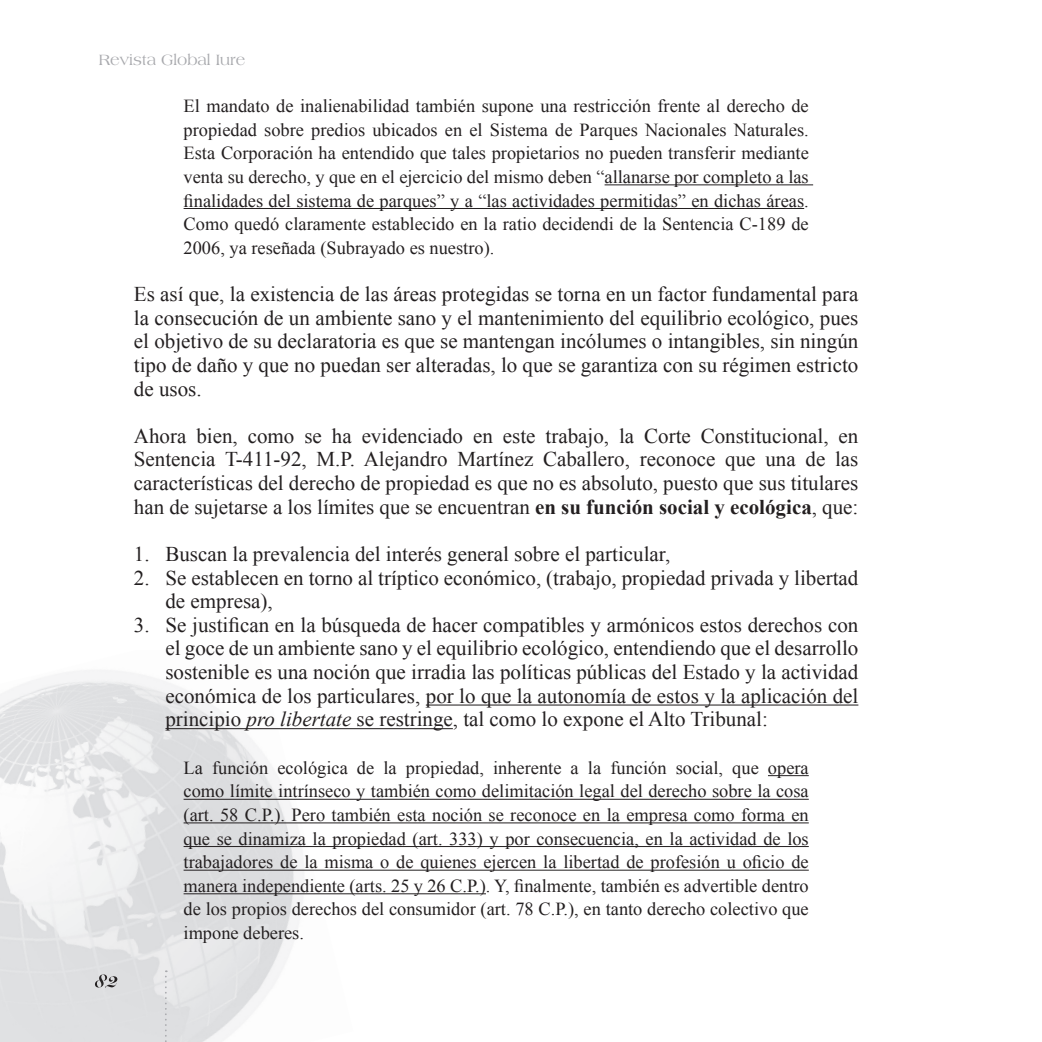
<style>
.page{position:relative;width:1042px;height:1042px;background:#fff}
.page>*{position:absolute;margin:0;border:0;box-sizing:border-box;transform-origin:0 0}
.t1{font:21px/23.6px "Times New Roman";color:#231f20;text-align:justify}
.t2{font:18.38px/23.6px "Times New Roman";color:#231f20;text-align:justify}
.t3{font:15.75px "Americana BT";color:#a8a9ad}
.s1{font-weight:700}
.s2{font-style:italic}
</style>
<div class="page">
<img style="left:0;top:670px;width:339px;height:302px">
<img style="left:0;top:804px;width:59px;height:238px">
<img style="left:59px;top:972px;width:222px;height:70px">
<img style="left:95px;top:974px;width:22px;height:13px">
<svg style="left:165px;top:970px;width:2px;height:72px"></svg>
<hr style="left:604px;top:184px;width:209px;height:1px;background:#231f20">
<hr style="left:184px;top:208px;width:620px;height:1px;background:#231f20">
<hr style="left:426px;top:704px;width:432px;height:1px;background:#231f20">
<hr style="left:165px;top:728px;width:288px;height:1px;background:#231f20">
<hr style="left:768px;top:775px;width:41px;height:1px;background:#231f20">
<hr style="left:184px;top:799px;width:625px;height:1px;background:#231f20">
<hr style="left:184px;top:822px;width:625px;height:1px;background:#231f20">
<hr style="left:184px;top:846px;width:625px;height:1px;background:#231f20">
<hr style="left:184px;top:870px;width:625px;height:1px;background:#231f20">
<hr style="left:184px;top:893px;width:302px;height:1px;background:#231f20">
<p class="t3" style="left:99px;top:50px;width:148px">Revista Global Iure</p>
<p class="t2" style="left:184px;top:94px;width:627px">El mandato de inalienabilidad también supone una restricción frente al derecho de propiedad sobre predios ubicados en el Sistema de Parques Nacionales Naturales.<br>Esta Corporación ha entendido que tales propietarios no pueden transferir mediante venta su derecho, y que en el ejercicio del mismo deben “allanarse por completo a las finalidades del sistema de parques” y a “las actividades permitidas” en dichas áreas.<br>Como quedó claramente establecido en la ratio decidendi de la Sentencia C-189 de 2006, ya reseñada (Subrayado es nuestro).</p>
<p class="t1" style="left:134px;top:282px;width:726px">Es así que, la existencia de las áreas protegidas se torna en un factor fundamental para la consecución de un ambiente sano y el mantenimiento del equilibrio ecológico, pues el objetivo de su declaratoria es que se mantengan incólumes o intangibles, sin ningún tipo de daño y que no puedan ser alteradas, lo que se garantiza con su régimen estricto de usos.</p>
<p class="t1" style="left:134px;top:424px;width:726px">Ahora bien, como se ha evidenciado en este trabajo, la Corte Constitucional, en Sentencia T-411-92, M.P. Alejandro Martínez Caballero, reconoce que una de las características del derecho de propiedad es que no es absoluto, puesto que sus titulares han de sujetarse a los límites que se encuentran <span class="s1">en su función social y ecológica</span>, que:</p>
<p class="t1" style="left:134px;top:542px;width:538px">1. Buscan la prevalencia del interés general sobre el particular,</p>
<p class="t1" style="left:165px;top:565px;width:694px;text-indent:-32px">2. Se establecen en torno al tríptico económico, (trabajo, propiedad privada y libertad de empresa),</p>
<p class="t1" style="left:165px;top:613px;width:694px;text-indent:-32px">3. Se justifican en la búsqueda de hacer compatibles y armónicos estos derechos con el goce de un ambiente sano y el equilibrio ecológico, entendiendo que el desarrollo sostenible es una noción que irradia las políticas públicas del Estado y la actividad económica de los particulares, por lo que la autonomía de estos y la aplicación del principio <span class="s2">pro libertate</span> se restringe, tal como lo expone el Alto Tribunal:</p>
<p class="t2" style="left:184px;top:755px;width:627px">La función ecológica de la propiedad, inherente a la función social, que opera como límite intrínseco y también como delimitación legal del derecho sobre la cosa (art. 58 C.P.). Pero también esta noción se reconoce en la empresa como forma en que se dinamiza la propiedad (art. 333) y por consecuencia, en la actividad de los trabajadores de la misma o de quienes ejercen la libertad de profesión u oficio de manera independiente (arts. 25 y 26 C.P.). Y, finalmente, también es advertible dentro de los propios derechos del consumidor (art. 78 C.P.), en tanto derecho colectivo que impone deberes.</p>
</div>
